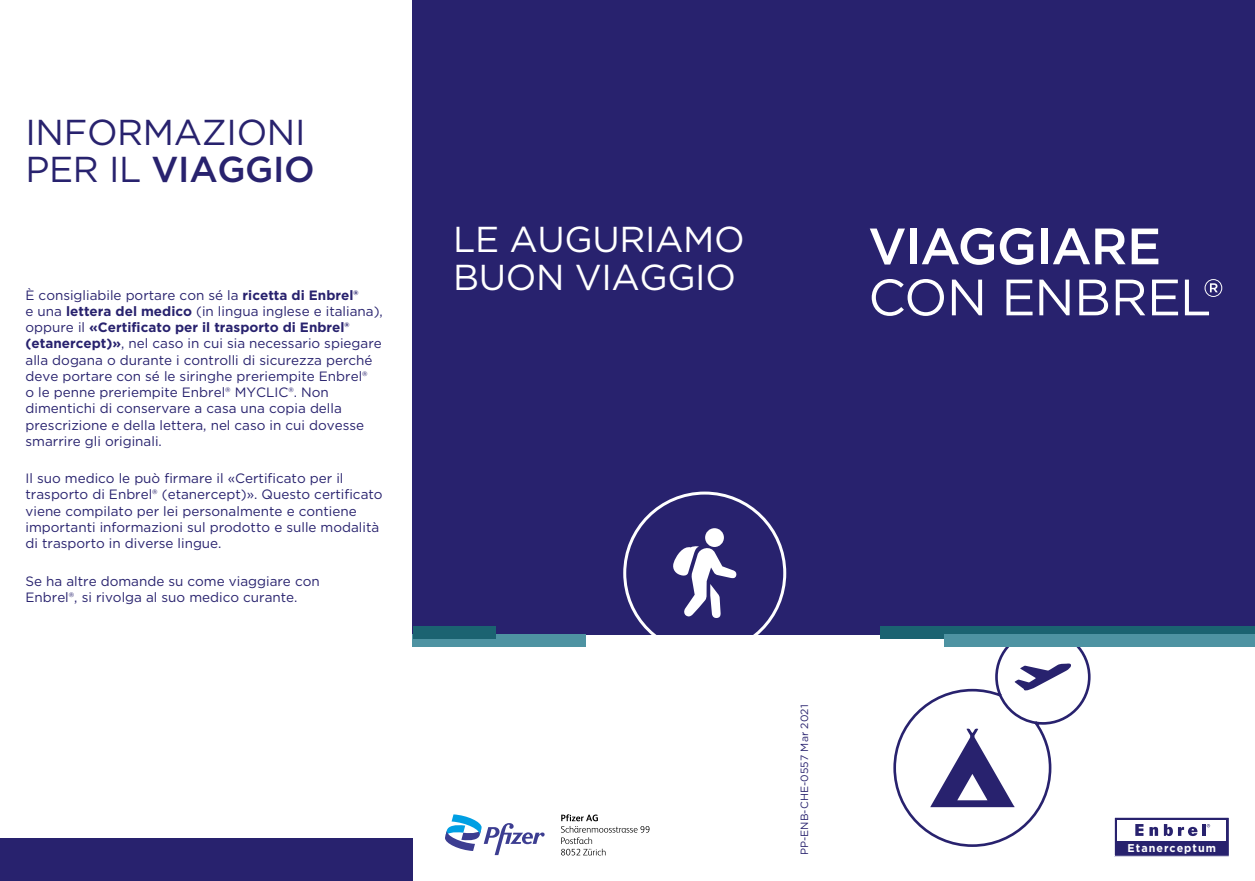
<style>
.page{position:relative;width:1255px;height:881px;background:#fff}
.page>*{position:absolute;margin:0;border:0;box-sizing:border-box;transform-origin:0 0}
.t1{font:51px "Gotham";letter-spacing:-.01em;color:#fff}
.t2{font:500 51px "Gotham";letter-spacing:-.02em;color:#fff}
.t3{font:36px/37.5px "Gotham";letter-spacing:-.01em;color:#28226e}
.t4{font:36px/37.5px "Gotham";letter-spacing:-.01em;color:#fff}
.t5{font:13.5px/16.2px "Gotham";color:#28226e}
.t6{font:700 11.25px "Gotham";letter-spacing:.1em;color:#fff;scale:.95 1}
.t7{font:10.5px "Gotham";letter-spacing:.01em;color:#28226e}
.s1{font-weight:500}
.s2{font-weight:700}
</style>
<div class="page">
<div style="left:412px;top:0;width:842px;height:634px;background:#28226e"></div>
<div style="left:412px;top:634px;width:174px;height:12px;background:#4e93a2"></div>
<div style="left:412px;top:625px;width:83px;height:13px;background:#1b6371"></div>
<div style="left:880px;top:625px;width:374px;height:13px;background:#1b6371"></div>
<div style="left:944px;top:634px;width:310px;height:12px;background:#4e93a2"></div>
<div style="left:0;top:838px;width:412px;height:42px;background:#28226e"></div>
<svg style="left:892px;top:638px;width:199px;height:209px"></svg>
<div style="left:623px;top:491px;width:163px;height:163px;border:3px solid #fff;border-radius:50%"></div>
<svg style="left:673px;top:528px;width:63px;height:90px"></svg>
<div style="left:1114px;top:816px;width:115px;height:39px;background:#28226e"></div>
<div style="left:1114px;top:816px;width:115px;height:40px;border:1px solid #fff"></div>
<div style="left:1117px;top:819px;width:109px;height:21px;background:#fff"></div>
<svg style="left:1135px;top:824px;width:8px;height:11px"></svg>
<svg style="left:1149px;top:824px;width:61px;height:11px"></svg>
<svg style="left:561px;top:814px;width:88px;height:41px"></svg>
<svg style="left:445px;top:814px;width:99px;height:40px"></svg>
<h2 class="t3" style="left:26px;top:112px;width:291px">INFORMAZIONI<br>PER IL <span class="s1">VIAGGIO</span></h2>
<p class="t5" style="left:26px;top:286px;width:359px">È consigliabile portare con sé la <span class="s2">ricetta di Enbrel®<br></span>e una <span class="s2">lettera del medico</span> (in lingua inglese e italiana), oppure il <span class="s2">«Certificato per il trasporto di Enbrel® (etanercept)»</span>, nel caso in cui sia necessario spiegare alla dogana o durante i controlli di sicurezza perché deve portare con sé le siringhe preriempite Enbrel®<br>o le penne preriempite Enbrel® MYCLIC®. Non dimentichi di conservare a casa una copia della prescrizione e della lettera, nel caso in cui dovesse smarrire gli originali.</p>
<p class="t5" style="left:26px;top:470px;width:358px">Il suo medico le può firmare il «Certificato per il trasporto di Enbrel® (etanercept)». Questo certificato viene compilato per lei personalmente e contiene importanti informazioni sul prodotto e sulle modalità di trasporto in diverse lingue.</p>
<p class="t5" style="left:26px;top:572px;width:296px">Se ha altre domande su come viaggiare con<br>Enbrel®, si rivolga al suo medico curante.</p>
<h2 class="t4" style="left:453px;top:220px;width:293px">LE AUGURIAMO<br>BUON VIAGGIO</h2>
<h1 class="t2" style="left:868px;top:213px;width:294px">VIAGGIARE</h1>
<h1 class="t1" style="left:868px;top:264px;width:357px">CON ENBREL®</h1>
<p class="t7" style="left:797px;top:855px;width:152px;rotate:-90deg">PP-ENB-CHE-0557 Mar 2021</p>
<p class="t6" style="left:1127px;top:840px;width:95px">Etanerceptum</p>
</div>
